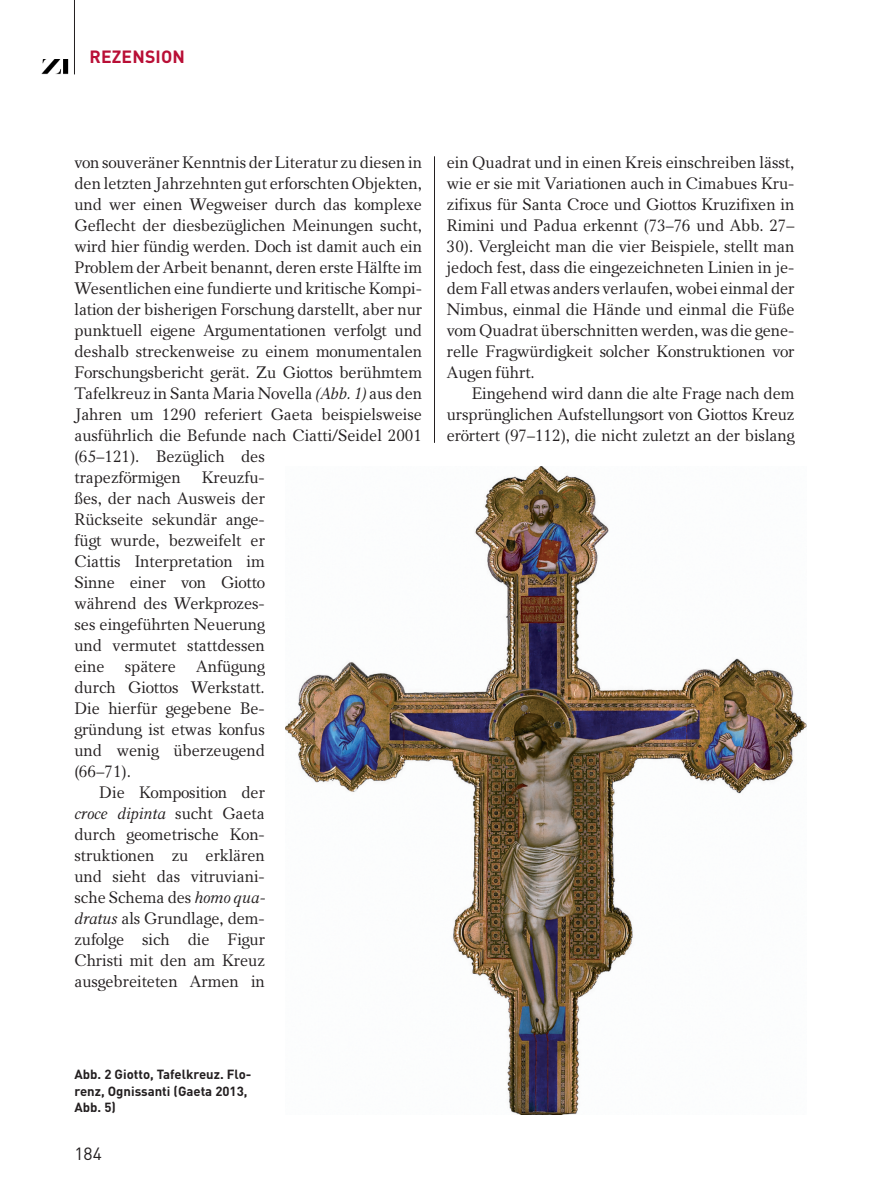
<style>
.page{position:relative;width:869px;height:1191px;background:#fff}
.page>*{position:absolute;margin:0;border:0;box-sizing:border-box;transform-origin:0 0}
.t1{font:700 17.5px "DINOT";letter-spacing:.01em;color:#b90f36}
.t2{font:17.5px "DINOT";color:#231f20}
.t3{font:16.62px/21px "Carniola";letter-spacing:-.005em;color:#231f20;text-align:justify}
.t4{font:italic 16.62px "Carniola";letter-spacing:-.005em;color:#231f20}
.t5{font:700 13.12px/16.6px "DINOT";color:#231f20}
.s1{font-style:italic}
.s2{font-style:normal}
</style>
<div class="page">
<hr style="left:434px;top:156px;width:1px;height:287px;background:#231f20">
<hr style="left:74px;top:0;width:1px;height:74px;background:#231f20">
<img style="left:41px;top:60px;width:28px;height:15px">
<img style="left:285px;top:466px;width:521px;height:648px">
<p class="t1" style="left:89px;top:51px;width:97px">REZENSION</p>
<p class="t3" style="left:74px;top:152px;width:349px">von souveräner Kenntnis der Literatur zu diesen in</p>
<p class="t3" style="left:74px;top:173px;width:349px">den letzten Jahrzehnten gut erforschten Objekten,</p>
<p class="t3" style="left:74px;top:194px;width:349px">und wer einen Wegweiser durch das komplexe</p>
<p class="t3" style="left:74px;top:215px;width:349px">Geflecht der diesbezüglichen Meinungen sucht,</p>
<p class="t3" style="left:74px;top:236px;width:349px">wird hier fündig werden. Doch ist damit auch ein</p>
<p class="t3" style="left:74px;top:257px;width:349px">Problem der Arbeit benannt, deren erste Hälfte im</p>
<p class="t3" style="left:74px;top:278px;width:349px">Wesentlichen eine fundierte und kritische Kompi-</p>
<p class="t3" style="left:74px;top:299px;width:349px">lation der bisherigen Forschung darstellt, aber nur</p>
<p class="t3" style="left:74px;top:320px;width:349px">punktuell eigene Argumentationen verfolgt und</p>
<p class="t3" style="left:74px;top:341px;width:349px">deshalb streckenweise zu einem monumentalen</p>
<p class="t3" style="left:74px;top:362px;width:349px">Forschungsbericht gerät. Zu Giottos berühmtem</p>
<p class="t3" style="left:74px;top:383px;width:349px">Tafelkreuz in Santa Maria Novella <span class="s1">(Abb. 1)</span> aus den</p>
<p class="t3" style="left:74px;top:404px;width:349px">Jahren um 1290 referiert Gaeta beispielsweise</p>
<p class="t3" style="left:74px;top:425px;width:349px">ausführlich die Befunde nach Ciatti/Seidel 2001</p>
<p class="t3" style="left:74px;top:446px;width:192px">(65–121). Bezüglich des</p>
<p class="t3" style="left:74px;top:467px;width:192px">trapezförmigen Kreuzfu-</p>
<p class="t3" style="left:74px;top:488px;width:192px">ßes, der nach Ausweis der</p>
<p class="t3" style="left:74px;top:509px;width:192px">Rückseite sekundär ange-</p>
<p class="t3" style="left:74px;top:530px;width:192px">fügt wurde, bezweifelt er</p>
<p class="t3" style="left:74px;top:551px;width:192px">Ciattis Interpretation im</p>
<p class="t3" style="left:74px;top:572px;width:192px">Sinne einer von Giotto</p>
<p class="t3" style="left:74px;top:593px;width:192px">während des Werkprozes-</p>
<p class="t3" style="left:74px;top:614px;width:192px">ses eingeführten Neuerung</p>
<p class="t3" style="left:74px;top:635px;width:192px">und vermutet stattdessen</p>
<p class="t3" style="left:74px;top:656px;width:192px">eine spätere Anfügung</p>
<p class="t3" style="left:74px;top:677px;width:192px">durch Giottos Werkstatt.</p>
<p class="t3" style="left:74px;top:698px;width:192px">Die hierfür gegebene Be-</p>
<p class="t3" style="left:74px;top:719px;width:192px">gründung ist etwas konfus</p>
<p class="t3" style="left:74px;top:740px;width:192px">und wenig überzeugend</p>
<p class="t3" style="left:74px;top:761px;width:58px">(66–71).</p>
<p class="t3" style="left:99px;top:782px;width:167px">Die Komposition der</p>
<p class="t4" style="left:74px;top:804px;width:192px">croce dipinta <span class="s2">sucht Gaeta</span></p>
<p class="t3" style="left:74px;top:824px;width:192px">durch geometrische Kon-</p>
<p class="t3" style="left:74px;top:845px;width:192px">struktionen zu erklären</p>
<p class="t3" style="left:74px;top:866px;width:192px">und sieht das vitruviani-</p>
<p class="t3" style="left:74px;top:887px;width:189px">sche Schema des <span class="s1">homo qua-</span></p>
<p class="t3" style="left:74px;top:908px;width:192px"><span class="s1">dratus</span> als Grundlage, dem-</p>
<p class="t3" style="left:74px;top:929px;width:192px">zufolge sich die Figur</p>
<p class="t3" style="left:74px;top:950px;width:192px">Christi mit den am Kreuz</p>
<p class="t3" style="left:74px;top:971px;width:192px">ausgebreiteten Armen in</p>
<p class="t3" style="left:446px;top:152px;width:349px">ein Quadrat und in einen Kreis einschreiben lässt, wie er sie mit Variationen auch in Cimabues Kru&shy;zifixus für Santa Croce und Giottos Kruzifixen in Rimini und Padua erkennt (73–76 und Abb. 27– 30). Vergleicht man die vier Beispiele, stellt man jedoch fest, dass die eingezeichneten Linien in je&shy;dem Fall etwas anders verlaufen, wobei einmal der Nimbus, einmal die Hände und einmal die Füße vom Quadrat überschnitten werden, was die gene&shy;relle Fragwürdigkeit solcher Konstruktionen vor Augen führt.</p>
<p class="t3" style="left:446px;top:383px;width:349px;text-indent:25px">Eingehend wird dann die alte Frage nach dem ursprünglichen Aufstellungsort von Giottos Kreuz erörtert (97–112), die nicht zuletzt an der bislang</p>
<p class="t5" style="left:74px;top:1067px;width:178px">Abb. 2 Giotto, Tafelkreuz. Flo&shy;renz, Ognissanti (Gaeta 2013,<br>Abb. 5)</p>
<p class="t2" style="left:74px;top:1147px;width:29px">184</p>
</div>
